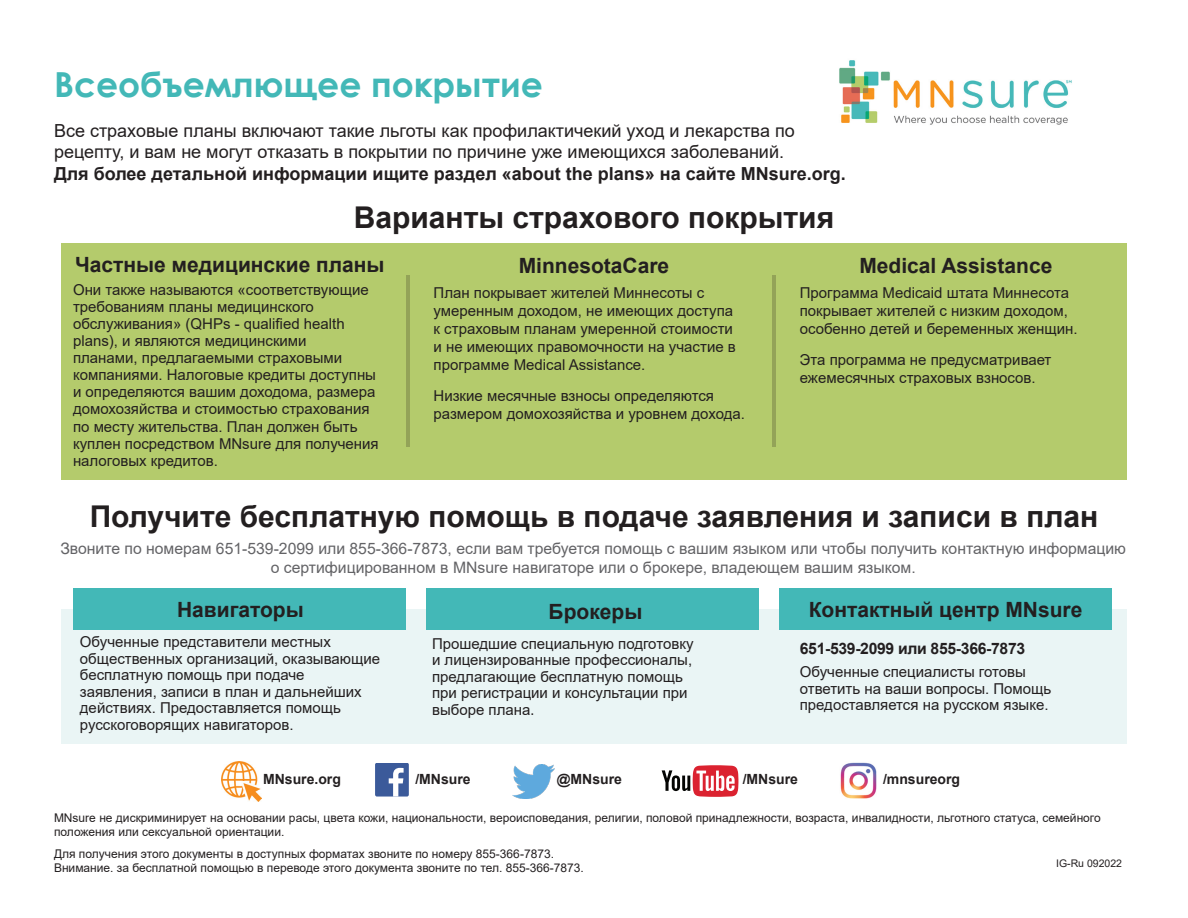
<style>
.page{position:relative;width:1188px;height:918px;background:#fff}
.page>*{position:absolute;margin:0;border:0;box-sizing:border-box;transform-origin:0 0}
.t1{font:700 34.5px "Century Gothic";color:#43b8b7}
.t2{font:700 30px "Arial";color:#231f20}
.t3{font:700 21px "Arial";color:#231f20}
.t4{font:18px/21.6px "Arial";color:#231f20}
.t5{font:700 18px "Arial";color:#231f20}
.t6{font:15.75px/18.9px "Arial";color:#636366;text-align:center}
.t7{font:700 15.75px "Arial";letter-spacing:-.02em;color:#231f20}
.t8{font:15px/16.5px "Arial";color:#231f20}
.t9{font:700 14.1px "Arial";color:#231f20}
.t10{font:12px/14.4px "Arial";color:#231f20}
.t11{font:10.5px "Arial";color:#231f20}
.s1{font-family:"Arial"}
.s2{font-family:"Gotham";font-size:15.75px}
</style>
<div class="page">
<div style="left:61px;top:610px;width:1066px;height:134px;background:#eaf5f5"></div>
<div style="left:779px;top:588px;width:333px;height:42px;background:#43b8b7"></div>
<div style="left:73px;top:588px;width:333px;height:42px;background:#43b8b7"></div>
<div style="left:426px;top:588px;width:333px;height:42px;background:#43b8b7"></div>
<div style="left:61px;top:243px;width:1066px;height:237px;background:#b4cb6c"></div>
<img style="left:839px;top:60px;width:233px;height:65px">
<hr style="left:406px;top:275px;width:3px;height:172px;background:#93a358">
<hr style="left:773px;top:275px;width:3px;height:172px;background:#93a358">
<img style="left:513px;top:764px;width:42px;height:34px">
<div style="left:375px;top:763px;width:34px;height:34px;background:#3b5a9a;border-radius:2px"></div>
<svg style="left:389px;top:768px;width:15px;height:29px"></svg>
<svg style="left:662px;top:765px;width:76px;height:32px"></svg>
<img style="left:840px;top:762px;width:37px;height:37px">
<img style="left:221px;top:761px;width:40px;height:40px">
<h1 class="t1" style="left:54px;top:58px;width:490px">Всеобъем<span class="s1">л</span>ющее покрытие</h1>
<p class="t4" style="left:54px;top:120px;width:742px">Все страховые планы включают такие льготы как профилактичекий уход и лекарства по рецепту, и вам не могут отказать в покрытии по причине уже имеющихся заболеваний.</p>
<p class="t5" style="left:54px;top:161px;width:793px">Для более детальной информации ищите раздел «about the plans» на сайте MNsure.org.</p>
<h2 class="t2" style="left:354px;top:197px;width:482px">Варианты страхового покрытия</h2>
<h3 class="t3" style="left:75px;top:250px;width:311px">Частные медицинские планы</h3>
<p class="t8" style="left:73px;top:281px;width:307px;line-height:17.1px">Они также называются «соответствующие требованиям планы медицинского обслуживания» (QHPs - qualified health plans), и являются медицинскими<br>планами, предлагаемыми страховыми компаниями. Налоговые кредиты доступны и определяются вашим доходома, размера домохозяйства и стоимостью страхования по месту жительства. План должен быть куплен посредством MNsure для получения налоговых кредитов.</p>
<h3 class="t3" style="left:519px;top:251px;width:152px">MinnesotaCare</h3>
<p class="t8" style="left:434px;top:283px;width:304px;line-height:18px">План покрывает жителей Миннесоты с умеренным доходом, не имеющих доступа к страховым планам умеренной стоимости и не имеющих правомочности на участие в программе Medical Assistance.</p>
<p class="t8" style="left:434px;top:387px;width:313px;line-height:18px">Низкие месячные взносы определяются размером домохозяйства и уровнем дохода.</p>
<h3 class="t3" style="left:859px;top:251px;width:194px">Medical Assistance</h3>
<p class="t8" style="left:800px;top:283px;width:279px;line-height:18px">Программа Medicaid штата Миннесота покрывает жителей с низким доходом, особенно детей и беременных женщин.</p>
<p class="t8" style="left:800px;top:351px;width:253px;line-height:18px">Эта программа не предусматривает ежемесячных страховых взносов.</p>
<h2 class="t2" style="left:90px;top:495px;width:1010px">Получите бесплатную помощь в подаче заявления и записи в план</h2>
<p class="t6" style="left:60px;top:539px;width:1067px">Звоните по номерам 651-539-2099 или 855-366-7873, если вам требуется помощь с вашим языком или чтобы получить контактную информацию о сертифицированном в MNsure навигаторе или о брокере, владеющем вашим языком.</p>
<h3 class="t3" style="left:177px;top:595px;width:128px">Навигаторы</h3>
<p class="t8" style="left:80px;top:634px;width:302px">Обученные представители местных общественных организаций, оказывающие бесплатную помощь при подаче заявления, записи в план и дальнейших действиях. Предоставляется помощь русскоговорящих навигаторов.</p>
<h3 class="t3" style="left:549px;top:597px;width:95px">Брокеры</h3>
<p class="t8" style="left:432px;top:635px;width:263px">Прошедшие специальную подготовку и лицензированные профессионалы, предлагающие бесплатную помощь при регистрации и консультации при выборе плана<span class="s2">.</span></p>
<h3 class="t3" style="left:809px;top:595px;width:275px">Контактный центр MNsure</h3>
<p class="t7" style="left:800px;top:638px;width:227px">651-539-2099 или 855-366-7873</p>
<p class="t8" style="left:800px;top:664px;width:253px">Обученные специалисты готовы ответить на ваши вопросы. Помощь предоставляется на русском языке.</p>
<p class="t9" style="left:263px;top:769px;width:79px">MNsure.org</p>
<p class="t9" style="left:415px;top:769px;width:57px">/MNsure</p>
<p class="t9" style="left:557px;top:769px;width:67px">@MNsure</p>
<p class="t9" style="left:743px;top:769px;width:57px">/MNsure</p>
<p class="t9" style="left:883px;top:769px;width:79px">/mnsureorg</p>
<p class="t10" style="left:54px;top:810px;width:1048px">MNsure не дискриминирует на основании расы, цвета кожи, национальности, вероисповедания, религии, половой принадлежности, возраста, инвалидности, льготного статуса, семейного положения или сексуальной ориентации.</p>
<p class="t10" style="left:54px;top:846px;width:531px">Для получения этого документы в доступных форматах звоните по номеру 855-366-7873.<br>Внимание. за бесплатной помощью в переводе этого документа звоните по тел. 855-366-7873.</p>
<p class="t11" style="left:1056px;top:856px;width:67px">IG-Ru 092022</p>
</div>
